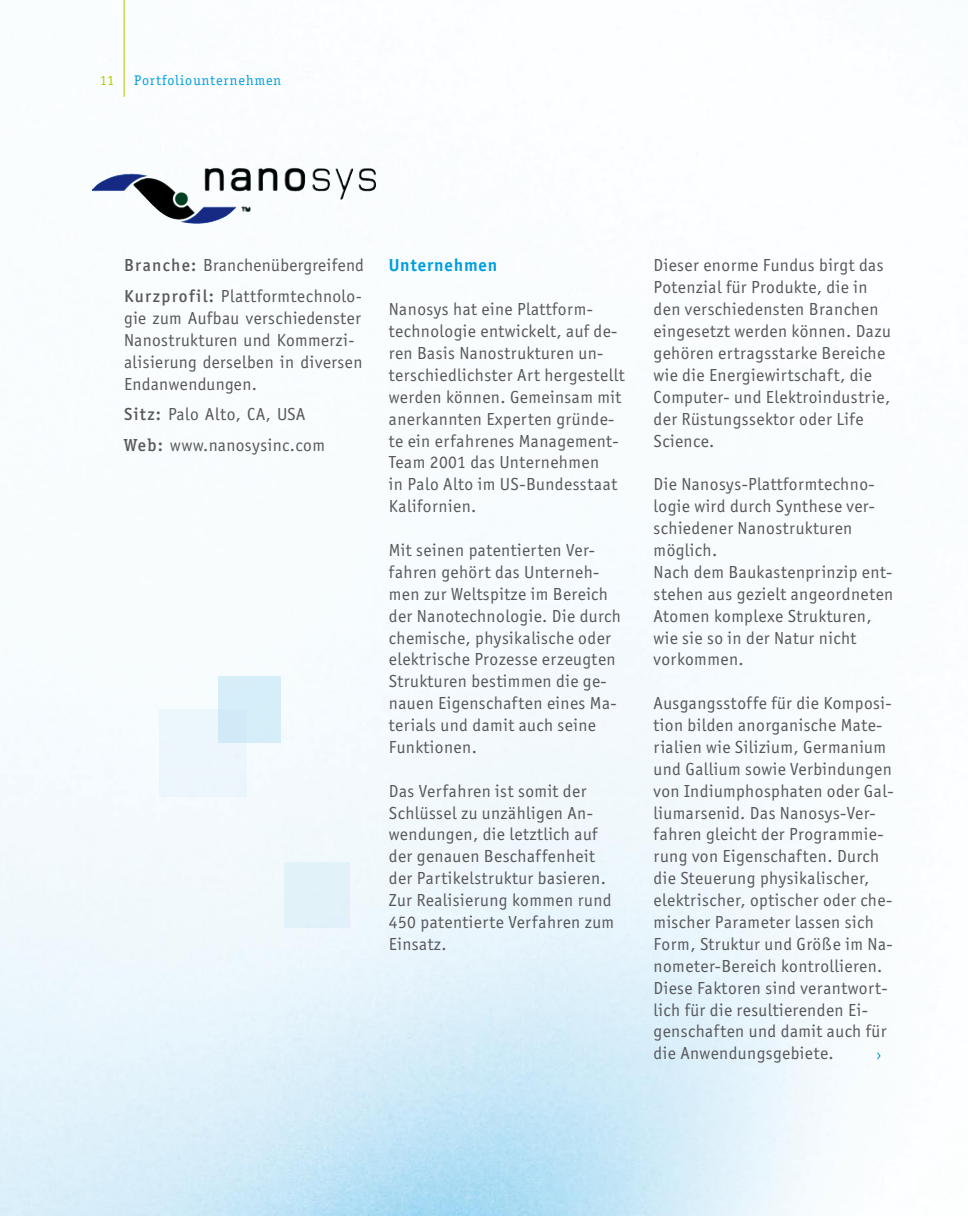
<style>
.page{position:relative;width:968px;height:1216px;background:#fff}
.page>*{position:absolute;margin:0;border:0;box-sizing:border-box;transform-origin:0 0}
.t1{font:17.5px/21.9px "Officina San ITC";letter-spacing:.025em;color:#58585a}
.t2{font:17.5px/21.9px "Officina Sans";letter-spacing:.025em;color:#58585a}
.t3{font:17.5px "Officina San ITC Bold OS";letter-spacing:.05em;color:#009ee0}
.t4{font:14px "Officina Ser ITC";letter-spacing:.075em;color:#009ee0}
.t5{font:14px "Officina Ser ITC";color:#b1c800}
.s1{font-family:"Officina San ITC Medium OS"}
.s2{font-family:"Officina Ser ITC Medium OS"}
</style>
<div class="page">
<img style="left:0;top:0;width:881px;height:1215px">
<div style="left:218px;top:676px;width:63px;height:66px;background:#d6eef9"></div>
<svg style="left:159px;top:709px;width:87px;height:87px;background:#e8f4fb"></svg>
<div style="left:284px;top:862px;width:65px;height:66px;background:#e1f2f9"></div>
<svg style="left:877px;top:1052px;width:3px;height:7px"></svg>
<img style="left:92px;top:168px;width:284px;height:32px">
<hr style="left:124px;top:0;width:1px;height:97px;background:#b1c800">
<p class="t5" style="left:100px;top:72px;width:16px">11</p>
<p class="t4" style="left:134px;top:72px;width:149px">Portfoliounternehmen</p>
<p class="t2" style="left:124px;top:250px;width:241px;line-height:30.6px"><span class="s1">Branche:</span> Branchenübergreifend<br><span class="s1">Kurzprof il:</span> Plattformtechnolo-</p>
<p class="t2" style="left:124px;top:307px;width:240px">gie zum Aufbau verschiedenster<br>Nanostrukturen und Kommerzi&shy;alisierung derselben in diversen<br>Endanwendungen.</p>
<p class="t2" style="left:124px;top:399px;width:202px;line-height:30.6px"><span class="s1">Sitz:</span> Palo Alto, CA, USA<br><span class="s2">Web:</span> www.nanosysinc.com</p>
<p class="t3" style="left:389px;top:254px;width:110px">Unternehmen</p>
<p class="t1" style="left:389px;top:298px;width:237px">Nanosys hat eine Plattform&shy;technologie entwickelt, auf de&shy;ren Basis Nanostrukturen un&shy;terschiedlichster Art hergestellt werden können. Gemeinsam mit anerkannten Experten gründe&shy;te ein erfahrenes Management-<br>Team 2001 das Unternehmen<br>in Palo Alto im US-Bundesstaat<br>Kalifornien.</p>
<p class="t1" style="left:389px;top:539px;width:233px">Mit seinen patentierten Ver&shy;fahren gehört das Unterneh&shy;men zur Weltspitze im Bereich der Nanotechnologie. Die durch chemische, physikalische oder elektrische Prozesse erzeugten<br>Strukturen bestimmen die ge&shy;nauen Eigenschaften eines Ma&shy;terials und damit auch seine<br>Funktionen.</p>
<p class="t1" style="left:389px;top:779px;width:227px">Das Verfahren ist somit der<br>Schlüssel zu unzähligen An&shy;wendungen, die letztlich auf der genauen Beschaffenheit der Partikelstruktur basieren.<br>Zur Realisierung kommen rund<br>450 patentierte Verfahren zum<br>Einsatz.</p>
<p class="t1" style="left:653px;top:254px;width:239px">Dieser enorme Fundus birgt das<br>Potenzial für Produkte, die in den verschiedensten Branchen eingesetzt werden können. Dazu gehören ertragsstarke Bereiche wie die Energiewirtschaft, die<br>Computer- und Elektroindustrie, der Rüstungssektor oder Life<br>Science.</p>
<p class="t1" style="left:653px;top:473px;width:241px">Die Nanosys-Plattformtechno&shy;logie wird durch Synthese ver&shy;schiedener Nanostrukturen möglich.<br>Nach dem Baukastenprinzip ent&shy;stehen aus gezielt angeordneten<br>Atomen komplexe Strukturen, wie sie so in der Natur nicht vorkommen.</p>
<p class="t1" style="left:653px;top:692px;width:241px">Ausgangsstoffe für die Komposi&shy;tion bilden anorganische Mate&shy;rialien wie Silizium, Germanium und Gallium sowie Verbindungen von Indiumphosphaten oder Gal&shy;liumarsenid. Das Nanosys-Ver&shy;fahren gleicht der Programmie&shy;rung von Eigenschaften. Durch die Steuerung physikalischer, elektrischer, optischer oder che&shy;mischer Parameter lassen sich<br>Form, Struktur und Größe im Na&shy;nometer-Bereich kontrollieren.<br>Diese Faktoren sind verantwort&shy;lich für die resultierenden Ei&shy;genschaften und damit auch für die Anwendungsgebiete.</p>
</div>
